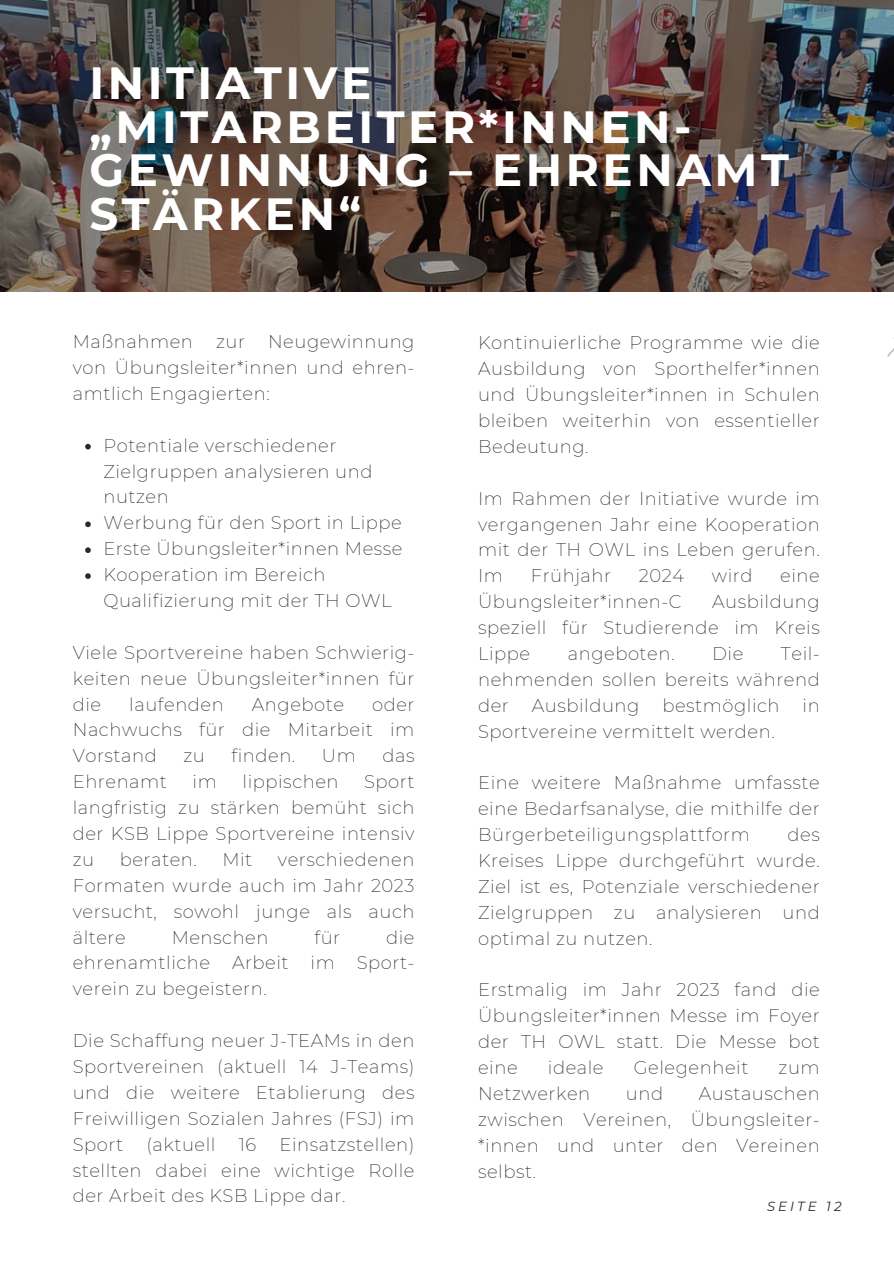
<style>
.page{position:relative;width:894px;height:1264px;background:#fff}
.page>*{position:absolute;margin:0;border:0;box-sizing:border-box;transform-origin:0 0}
.t1{font:700 45px/43.8px "Montserrat";letter-spacing:.08em;color:#fff}
.t2{font:200 18px/25.8px "Montserrat";letter-spacing:.03em;color:#2a2a2a;text-align:justify}
.t3{font:italic 13.2px "Montserrat";letter-spacing:.23em;color:#2a2a2a}
</style>
<div class="page">
<img style="left:0;top:0;width:893px;height:291px">
<svg style="left:85px;top:444px;width:6px;height:5px"></svg>
<svg style="left:85px;top:521px;width:6px;height:6px"></svg>
<svg style="left:85px;top:547px;width:6px;height:6px"></svg>
<svg style="left:85px;top:573px;width:6px;height:6px"></svg>
<svg style="left:347px;top:4px;width:10px;height:8px"></svg>
<h1 class="t1" style="left:89px;top:61px;width:701px">INITIATIVE „MITARBEITER*INNEN-<br>GEWINNUNG – EHRENAMT<br>STÄRKEN“</h1>
<p class="t2" style="left:73px;top:329px;width:122px">Maßnahmen</p>
<p class="t2" style="left:216px;top:329px;width:30px">zur</p>
<p class="t2" style="left:73px;top:329px;width:343px;text-indent:195px">Neugewinnung von Übungsleiter*innen und ehren&shy;amtlich Engagierten:</p>
<p class="t2" style="left:103px;top:432px;width:300px;text-align:left">Potentiale verschiedener<br>Zielgruppen analysieren und nutzen<br>Werbung für den Sport in Lippe<br>Erste Übungsleiter*innen Messe<br>Kooperation im Bereich<br>Qualifizierung mit der TH OWL</p>
<p class="t2" style="left:73px;top:639px;width:343px">Viele Sportvereine haben Schwierig&shy;keiten neue Übungsleiter*innen für die</p>
<p class="t2" style="left:129px;top:691px;width:96px">laufenden</p>
<p class="t2" style="left:252px;top:691px;width:94px">Angebote</p>
<p class="t2" style="left:73px;top:691px;width:343px;text-indent:299px">oder Nachwuchs für die Mitarbeit im Vorstand</p>
<p class="t2" style="left:183px;top:743px;width:23px">zu</p>
<p class="t2" style="left:231px;top:743px;width:65px">finden.</p>
<p class="t2" style="left:322px;top:743px;width:36px">Um</p>
<p class="t2" style="left:382px;top:743px;width:34px">das</p>
<p class="t2" style="left:73px;top:769px;width:96px">Ehrenamt</p>
<p class="t2" style="left:192px;top:769px;width:26px">im</p>
<p class="t2" style="left:242px;top:769px;width:97px">lippischen</p>
<p class="t2" style="left:73px;top:769px;width:343px;text-indent:291px">Sport langfristig zu stärken bemüht sich der KSB Lippe Sportvereine intensiv zu</p>
<p class="t2" style="left:73px;top:846px;width:343px;text-indent:205px">verschiedenen Formaten wurde auch im Jahr 2023 versucht, sowohl junge als auch ältere</p>
<p class="t2" style="left:120px;top:846px;width:79px">beraten.</p>
<p class="t2" style="left:222px;top:846px;width:31px">Mit</p>
<p class="t2" style="left:172px;top:924px;width:98px">Menschen</p>
<p class="t2" style="left:314px;top:924px;width:27px">für</p>
<p class="t2" style="left:73px;top:924px;width:343px;text-indent:313px">die ehrenamtliche Arbeit im Sport&shy;verein zu begeistern.</p>
<p class="t2" style="left:73px;top:1027px;width:343px">Die Schaffung neuer J-TEAMs in den Sportvereinen (aktuell 14 J-Teams) und die weitere Etablierung des Freiwilligen Sozialen Jahres (FSJ) im Sport</p>
<p class="t2" style="left:73px;top:1131px;width:343px;text-indent:207px">Einsatzstellen) stellten dabei eine wichtige Rolle der Arbeit des KSB Lippe dar.</p>
<p class="t2" style="left:146px;top:1131px;width:71px">(aktuell</p>
<p class="t2" style="left:239px;top:1131px;width:19px">16</p>
<p class="t2" style="left:478px;top:330px;width:343px">Kontinuierliche Programme wie die Ausbildung von Sporthelfer*innen und Übungsleiter*innen in Schulen bleiben weiterhin von essentieller Bedeutung.</p>
<p class="t2" style="left:478px;top:485px;width:343px">Im Rahmen der Initiative wurde im vergangenen Jahr eine Kooperation mit der TH OWL ins Leben gerufen.<br>Im</p>
<p class="t2" style="left:530px;top:563px;width:82px">Frühjahr</p>
<p class="t2" style="left:638px;top:563px;width:47px">2024</p>
<p class="t2" style="left:711px;top:563px;width:42px">wird</p>
<p class="t2" style="left:780px;top:563px;width:41px">eine</p>
<p class="t2" style="left:478px;top:589px;width:205px">Übungsleiter*innen-C</p>
<p class="t2" style="left:478px;top:589px;width:343px;text-indent:234px">Ausbildung speziell für Studierende im Kreis Lippe</p>
<p class="t2" style="left:478px;top:640px;width:343px;text-indent:303px">Teil&shy;nehmenden sollen bereits während der</p>
<p class="t2" style="left:567px;top:640px;width:108px">angeboten.</p>
<p class="t2" style="left:712px;top:640px;width:33px">Die</p>
<p class="t2" style="left:531px;top:692px;width:109px">Ausbildung</p>
<p class="t2" style="left:662px;top:692px;width:119px">bestmöglich</p>
<p class="t2" style="left:802px;top:692px;width:19px">in</p>
<p class="t2" style="left:478px;top:718px;width:298px">Sportvereine vermittelt werden.</p>
<p class="t2" style="left:478px;top:770px;width:343px">Eine weitere Maßnahme umfasste eine Bedarfsanalyse, die mithilfe der Bürgerbeteiligungsplattform</p>
<p class="t2" style="left:478px;top:821px;width:343px;text-indent:309px">des Kreises Lippe durchgeführt wurde.<br>Ziel ist es, Potenziale verschiedener Zielgruppen zu analysieren und optimal zu nutzen.</p>
<p class="t2" style="left:478px;top:977px;width:343px">Erstmalig im Jahr 2023 fand die Übungsleiter*innen Messe im Foyer der TH OWL statt. Die Messe bot eine</p>
<p class="t2" style="left:547px;top:1054px;width:57px">ideale</p>
<p class="t2" style="left:633px;top:1054px;width:116px">Gelegenheit</p>
<p class="t2" style="left:778px;top:1054px;width:43px">zum</p>
<p class="t2" style="left:478px;top:1080px;width:114px">Netzwerken</p>
<p class="t2" style="left:625px;top:1080px;width:39px">und</p>
<p class="t2" style="left:478px;top:1080px;width:343px;text-indent:221px">Austauschen zwischen Vereinen, Übungsleiter-*innen und unter den Vereinen selbst.</p>
<p class="t3" style="left:766px;top:1198px;width:76px">SEITE 12</p>
</div>
